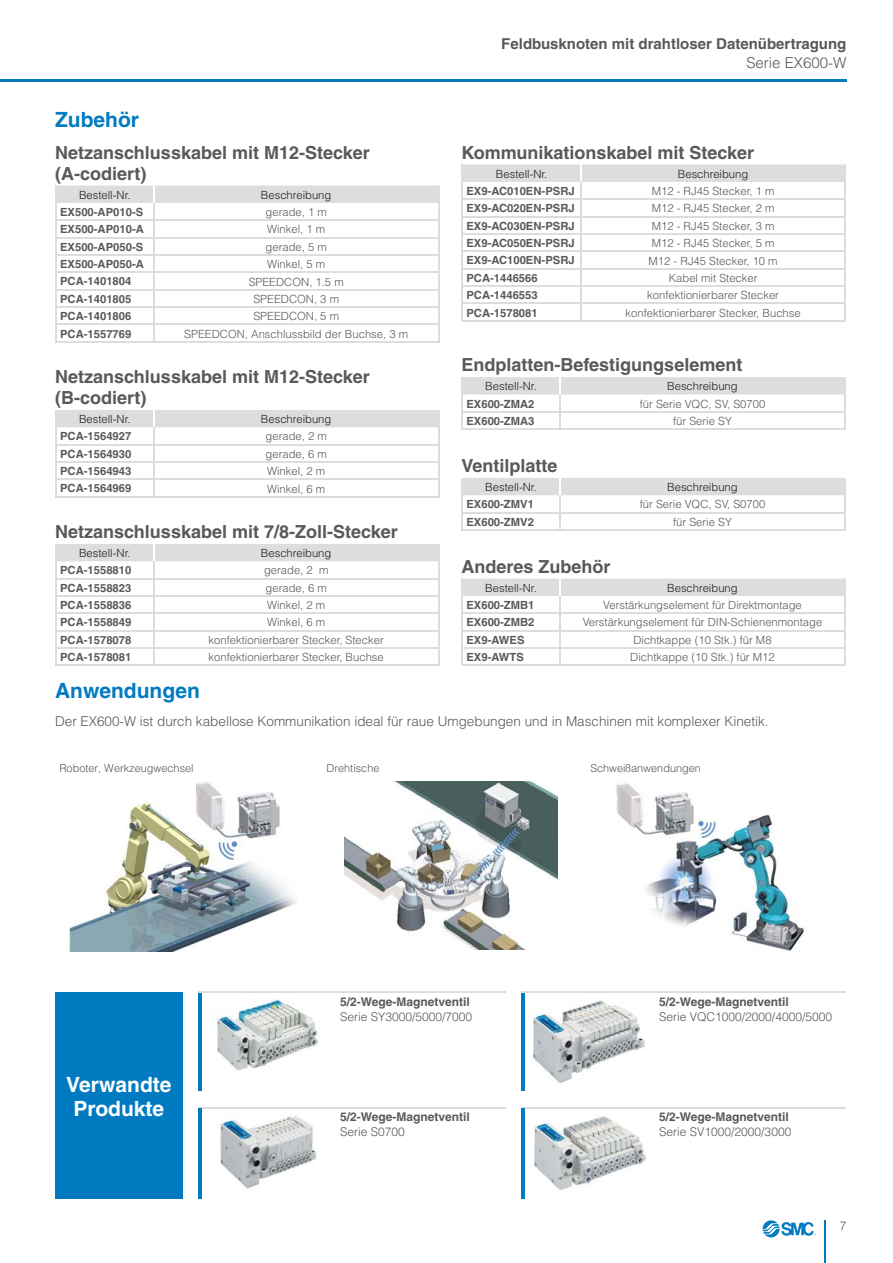
<style>
.page{position:relative;width:893px;height:1263px;background:#fff}
.page>*{position:absolute;margin:0;border:0;box-sizing:border-box;transform-origin:0 0}
.t1{font:700 21px "Helvetica";color:#007bc2}
.t2{font:700 21px/24px "Helvetica";color:#fff;text-align:center}
.t3{font:700 18px/21px "Helvetica";color:#58595b}
.t4{font:700 15px "Helvetica";color:#58595b}
.t5{font:300 15px "Helvetica";color:#58595b}
.t6{font:300 13.5px "Helvetica";color:#58595b}
.t7{font:700 12px "Helvetica";color:#58595b}
.t8{font:300 12px "Helvetica";color:#58595b}
.t9{font:300 11.25px "Helvetica";color:#58595b}
.t10{font:700 11.25px "Helvetica";color:#58595b}
.t11{font:300 11.25px "Helvetica";color:#231f20}
.t12{font:300 10.95px "Helvetica";color:#58595b}
</style>
<div class="page">
<svg style="left:762px;top:1220px;width:53px;height:17px"></svg>
<hr style="left:824px;top:1220px;width:1px;height:43px;background:#007bc2">
<hr style="left:154px;top:341px;width:285px;height:2px;background:#dcddde">
<svg style="left:55px;top:186px;width:384px;height:155px"></svg>
<hr style="left:55px;top:341px;width:99px;height:2px;background:#dcddde">
<hr style="left:154px;top:496px;width:285px;height:2px;background:#dcddde">
<svg style="left:55px;top:410px;width:384px;height:86px"></svg>
<hr style="left:55px;top:496px;width:99px;height:2px;background:#dcddde">
<hr style="left:154px;top:665px;width:285px;height:1px;background:#dcddde">
<svg style="left:55px;top:544px;width:384px;height:121px"></svg>
<hr style="left:55px;top:665px;width:99px;height:1px;background:#dcddde">
<hr style="left:560px;top:429px;width:285px;height:1px;background:#dcddde">
<svg style="left:461px;top:377px;width:384px;height:52px"></svg>
<hr style="left:461px;top:429px;width:99px;height:1px;background:#dcddde">
<hr style="left:560px;top:529px;width:285px;height:2px;background:#dcddde">
<svg style="left:461px;top:478px;width:384px;height:51px"></svg>
<hr style="left:461px;top:529px;width:99px;height:2px;background:#dcddde">
<hr style="left:560px;top:665px;width:285px;height:1px;background:#dcddde">
<svg style="left:461px;top:579px;width:384px;height:86px"></svg>
<hr style="left:461px;top:665px;width:99px;height:1px;background:#dcddde">
<hr style="left:581px;top:320px;width:264px;height:2px;background:#dcddde">
<svg style="left:461px;top:165px;width:384px;height:155px"></svg>
<hr style="left:461px;top:320px;width:120px;height:2px;background:#dcddde">
<hr style="left:0;top:79px;width:846px;height:3px;background:#007bc2">
<img style="left:70px;top:782px;width:227px;height:169px">
<img style="left:344px;top:781px;width:213px;height:169px">
<img style="left:616px;top:783px;width:188px;height:168px">
<div style="left:55px;top:992px;width:128px;height:207px;background:#007bc2"></div>
<hr style="left:198px;top:992px;width:308px;height:1px;background:#dcddde">
<hr style="left:521px;top:992px;width:325px;height:1px;background:#dcddde">
<hr style="left:198px;top:1107px;width:308px;height:1px;background:#dcddde">
<hr style="left:521px;top:1107px;width:325px;height:1px;background:#dcddde">
<hr style="left:198px;top:993px;width:3px;height:98px;background:#007bc2">
<hr style="left:521px;top:993px;width:3px;height:98px;background:#007bc2">
<hr style="left:198px;top:1108px;width:3px;height:91px;background:#007bc2">
<hr style="left:521px;top:1108px;width:3px;height:91px;background:#007bc2">
<img style="left:217px;top:998px;width:102px;height:73px">
<img style="left:533px;top:1000px;width:112px;height:83px">
<img style="left:220px;top:1116px;width:97px;height:73px">
<img style="left:534px;top:1116px;width:112px;height:74px">
<h1 class="t1" style="left:55px;top:112px;width:85px">Zubehör</h1>
<h2 class="t3" style="left:55px;top:144px;width:316px">Netzanschlusskabel mit M12-Stecker (A-codiert)</h2>
<p class="t11" style="left:79px;top:189px;width:53px">Bestell-Nr.</p>
<p class="t11" style="left:261px;top:189px;width:72px">Beschreibung</p>
<p class="t10" style="left:60px;top:208px;width:85px">EX500-AP010-S</p>
<p class="t9" style="left:265px;top:206px;width:63px">gerade, 1 m</p>
<p class="t10" style="left:60px;top:225px;width:85px">EX500-AP010-A</p>
<p class="t9" style="left:267px;top:223px;width:60px">Winkel, 1 m</p>
<p class="t10" style="left:60px;top:243px;width:85px">EX500-AP050-S</p>
<p class="t9" style="left:265px;top:241px;width:63px">gerade, 5 m</p>
<p class="t10" style="left:60px;top:260px;width:85px">EX500-AP050-A</p>
<p class="t9" style="left:267px;top:258px;width:60px">Winkel, 5 m</p>
<p class="t10" style="left:60px;top:277px;width:73px">PCA-1401804</p>
<p class="t9" style="left:249px;top:276px;width:97px">SPEEDCON, 1.5 m</p>
<p class="t10" style="left:60px;top:295px;width:73px">PCA-1401805</p>
<p class="t9" style="left:253px;top:293px;width:87px">SPEEDCON, 3 m</p>
<p class="t10" style="left:60px;top:312px;width:73px">PCA-1401806</p>
<p class="t9" style="left:253px;top:310px;width:87px">SPEEDCON, 5 m</p>
<p class="t10" style="left:60px;top:330px;width:73px">PCA-1557769</p>
<p class="t9" style="left:184px;top:328px;width:225px">SPEEDCON, Anschlussbild der Buchse, 3 m</p>
<h2 class="t3" style="left:55px;top:368px;width:316px">Netzanschlusskabel mit M12-Stecker (B-codiert)</h2>
<p class="t11" style="left:79px;top:413px;width:53px">Bestell-Nr.</p>
<p class="t11" style="left:261px;top:413px;width:72px">Beschreibung</p>
<p class="t10" style="left:60px;top:432px;width:73px">PCA-1564927</p>
<p class="t9" style="left:265px;top:431px;width:63px">gerade, 2 m</p>
<p class="t10" style="left:60px;top:450px;width:73px">PCA-1564930</p>
<p class="t9" style="left:265px;top:448px;width:63px">gerade, 6 m</p>
<p class="t10" style="left:60px;top:467px;width:73px">PCA-1564943</p>
<p class="t9" style="left:267px;top:465px;width:60px">Winkel, 2 m</p>
<p class="t10" style="left:60px;top:484px;width:73px">PCA-1564969</p>
<p class="t9" style="left:267px;top:483px;width:60px">Winkel, 6 m</p>
<h2 class="t3" style="left:55px;top:523px;width:344px">Netzanschlusskabel mit 7/8-Zoll-Stecker</h2>
<p class="t11" style="left:79px;top:547px;width:53px">Bestell-Nr.</p>
<p class="t11" style="left:261px;top:547px;width:72px">Beschreibung</p>
<p class="t10" style="left:60px;top:566px;width:73px">PCA-1558810</p>
<p class="t9" style="left:264px;top:564px;width:66px">gerade, 2 m</p>
<p class="t10" style="left:60px;top:584px;width:73px">PCA-1558823</p>
<p class="t9" style="left:265px;top:582px;width:63px">gerade, 6 m</p>
<p class="t10" style="left:60px;top:601px;width:73px">PCA-1558836</p>
<p class="t9" style="left:267px;top:599px;width:60px">Winkel, 2 m</p>
<p class="t10" style="left:60px;top:618px;width:73px">PCA-1558849</p>
<p class="t9" style="left:267px;top:617px;width:60px">Winkel, 6 m</p>
<p class="t10" style="left:60px;top:636px;width:73px">PCA-1578078</p>
<p class="t9" style="left:209px;top:634px;width:177px">konfektionierbarer Stecker, Stecker</p>
<p class="t10" style="left:60px;top:653px;width:73px">PCA-1578081</p>
<p class="t9" style="left:209px;top:651px;width:177px">konfektionierbarer Stecker, Buchse</p>
<h3 class="t4" style="left:501px;top:38px;width:346px">Feldbusknoten mit drahtloser Datenübertragung</h3>
<h3 class="t5" style="left:746px;top:55px;width:102px">Serie EX600-W</h3>
<h2 class="t3" style="left:461px;top:144px;width:294px">Kommunikationskabel mit Stecker</h2>
<p class="t11" style="left:496px;top:168px;width:53px">Bestell-Nr.</p>
<p class="t11" style="left:678px;top:168px;width:72px">Beschreibung</p>
<p class="t10" style="left:466px;top:187px;width:110px">EX9-AC010EN-PSRJ</p>
<p class="t9" style="left:651px;top:185px;width:124px">M12 - RJ45 Stecker, 1 m</p>
<p class="t10" style="left:466px;top:204px;width:110px">EX9-AC020EN-PSRJ</p>
<p class="t9" style="left:651px;top:202px;width:124px">M12 - RJ45 Stecker, 2 m</p>
<p class="t10" style="left:466px;top:222px;width:110px">EX9-AC030EN-PSRJ</p>
<p class="t9" style="left:651px;top:220px;width:124px">M12 - RJ45 Stecker, 3 m</p>
<p class="t10" style="left:466px;top:239px;width:110px">EX9-AC050EN-PSRJ</p>
<p class="t9" style="left:651px;top:237px;width:124px">M12 - RJ45 Stecker, 5 m</p>
<p class="t10" style="left:466px;top:256px;width:110px">EX9-AC100EN-PSRJ</p>
<p class="t9" style="left:648px;top:255px;width:131px">M12 - RJ45 Stecker, 10 m</p>
<p class="t10" style="left:466px;top:274px;width:73px">PCA-1446566</p>
<p class="t9" style="left:668px;top:272px;width:90px">Kabel mit Stecker</p>
<p class="t10" style="left:466px;top:291px;width:73px">PCA-1446553</p>
<p class="t9" style="left:647px;top:289px;width:133px">konfektionierbarer Stecker</p>
<p class="t10" style="left:466px;top:309px;width:73px">PCA-1578081</p>
<p class="t9" style="left:625px;top:307px;width:177px">konfektionierbarer Stecker, Buchse</p>
<h2 class="t3" style="left:461px;top:356px;width:282px">Endplatten-Befestigungselement</h2>
<p class="t11" style="left:485px;top:380px;width:53px">Bestell-Nr.</p>
<p class="t11" style="left:667px;top:380px;width:72px">Beschreibung</p>
<p class="t10" style="left:466px;top:400px;width:70px">EX600-ZMA2</p>
<p class="t9" style="left:639px;top:398px;width:127px">für Serie VQC, SV, S0700</p>
<p class="t10" style="left:466px;top:417px;width:70px">EX600-ZMA3</p>
<p class="t9" style="left:673px;top:415px;width:60px">für Serie SY</p>
<h2 class="t3" style="left:461px;top:457px;width:98px">Ventilplatte</h2>
<p class="t11" style="left:485px;top:481px;width:53px">Bestell-Nr.</p>
<p class="t11" style="left:667px;top:481px;width:72px">Beschreibung</p>
<p class="t10" style="left:466px;top:500px;width:69px">EX600-ZMV1</p>
<p class="t9" style="left:639px;top:498px;width:127px">für Serie VQC, SV, S0700</p>
<p class="t10" style="left:466px;top:518px;width:69px">EX600-ZMV2</p>
<p class="t9" style="left:673px;top:516px;width:60px">für Serie SY</p>
<h2 class="t3" style="left:461px;top:558px;width:151px">Anderes Zubehör</h2>
<p class="t11" style="left:485px;top:582px;width:53px">Bestell-Nr.</p>
<p class="t11" style="left:667px;top:582px;width:72px">Beschreibung</p>
<p class="t10" style="left:466px;top:601px;width:70px">EX600-ZMB1</p>
<p class="t9" style="left:603px;top:599px;width:200px">Verstärkungselement für Direktmontage</p>
<p class="t10" style="left:466px;top:618px;width:70px">EX600-ZMB2</p>
<p class="t9" style="left:582px;top:617px;width:241px">Verstärkungselement für DIN-Schienenmontage</p>
<p class="t10" style="left:466px;top:636px;width:60px">EX9-AWES</p>
<p class="t9" style="left:633px;top:634px;width:140px">Dichtkappe (10 Stk.) für M8</p>
<p class="t10" style="left:466px;top:653px;width:59px">EX9-AWTS</p>
<p class="t9" style="left:630px;top:651px;width:146px">Dichtkappe (10 Stk.) für M12</p>
<h1 class="t1" style="left:55px;top:683px;width:146px">Anwendungen</h1>
<p class="t6" style="left:55px;top:714px;width:715px">Der EX600-W ist durch kabellose Kommunikation ideal für raue Umgebungen und in Maschinen mit komplexer Kinetik.</p>
<p class="t12" style="left:59px;top:762px;width:136px">Roboter, Werkzeugwechsel</p>
<p class="t12" style="left:326px;top:762px;width:54px">Drehtische</p>
<p class="t12" style="left:590px;top:762px;width:112px">Schweißanwendungen</p>
<h1 class="t2" style="left:66px;top:1075px;width:107px">Verwandte<br>Produkte</h1>
<p class="t7" style="left:340px;top:997px;width:131px">5/2-Wege-Magnetventil</p>
<p class="t8" style="left:340px;top:1010px;width:134px">Serie SY3000/5000/7000</p>
<p class="t7" style="left:340px;top:1113px;width:131px">5/2-Wege-Magnetventil</p>
<p class="t8" style="left:340px;top:1126px;width:66px">Serie S0700</p>
<p class="t7" style="left:659px;top:997px;width:131px">5/2-Wege-Magnetventil</p>
<p class="t8" style="left:659px;top:1010px;width:174px">Serie VQC1000/2000/4000/5000</p>
<p class="t7" style="left:659px;top:1113px;width:131px">5/2-Wege-Magnetventil</p>
<p class="t8" style="left:659px;top:1126px;width:134px">Serie SV1000/2000/3000</p>
<p class="t8" style="left:839px;top:1219px;width:8px">7</p>
</div>
